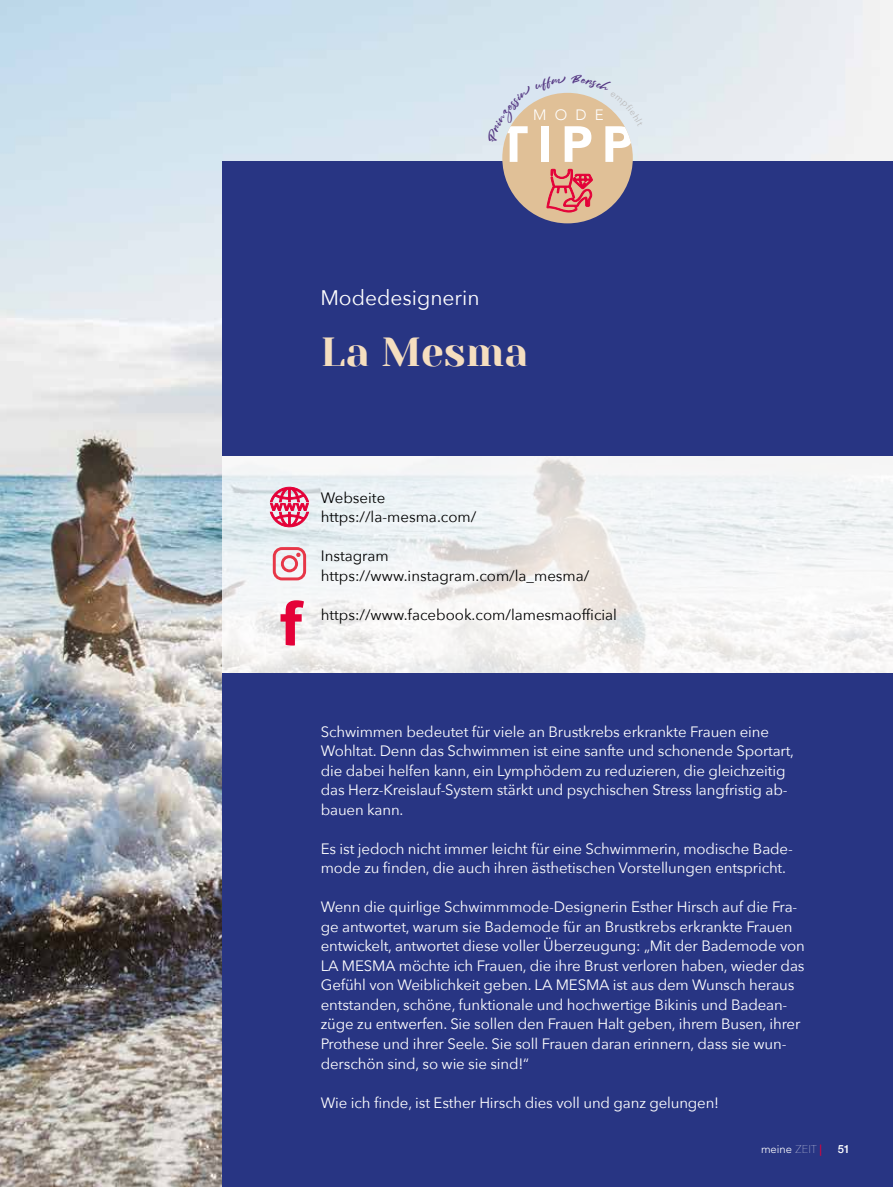
<style>
.page{position:relative;width:893px;height:1187px;background:#fff}
.page>*{position:absolute;margin:0;border:0;box-sizing:border-box;transform-origin:0 0}
.t1{font:900 50.25px "Avenir";color:#fff}
.t2{font:40.5px "Yeseva One";color:#f5debf}
.t3{font:21px "Avenir Next";color:#fff}
.t4{font:15px/19.5px "Avenir Next";letter-spacing:-.01em;color:#fff}
.t5{font:15px/19.5px "Avenir Next";color:#000}
.t6{font:300 15px "Avenir";color:#fff}
.t7{font:300 11.25px "Avenir LT Std";color:#fff}
.t8{font:500 11.25px "Helvetica Neue";color:#fff}
.s1{font-family:"Avenir Next";font-weight:200}
.s2{font-family:"Avenir Next";font-weight:500;color:#e40138}
</style>
<div class="page">
<img style="left:0;top:0;width:893px;height:1186px">
<svg style="left:223px;top:455px;width:670px;height:218px;fill:#f3f5f6"></svg>
<div style="left:223px;top:161px;width:670px;height:294px;background:#283583"></div>
<div style="left:223px;top:673px;width:670px;height:513px;background:#283583"></div>
<svg style="left:273px;top:547px;width:33px;height:33px"></svg>
<svg style="left:269px;top:486px;width:40px;height:42px;background:#e47a97"></svg>
<svg style="left:281px;top:600px;width:23px;height:45px"></svg>
<div style="left:502px;top:93px;width:131px;height:130px;background:#e0c097;border-radius:50%"></div>
<svg style="left:546px;top:168px;width:47px;height:56px"></svg>
<svg style="left:487px;top:74px;width:156px;height:69px"></svg>
<p class="t6" style="left:533px;top:106px;width:72px">MODE</p>
<h1 class="t1" style="left:499px;top:101px;width:136px">TIPP</h1>
<h3 class="t3" style="left:320px;top:280px;width:161px">Modedesignerin</h3>
<h2 class="t2" style="left:321px;top:328px;width:209px">La Mesma</h2>
<p class="t5" style="left:321px;top:487px;width:157px">Webseite https://la-mesma.com/</p>
<p class="t5" style="left:321px;top:545px;width:270px">Instagram https://www.instagram.com/la_mesma/</p>
<p class="t5" style="left:321px;top:604px;width:298px">https://www.facebook.com/lamesmaofficial</p>
<p class="t4" style="left:321px;top:721px;width:475px">Schwimmen bedeutet für viele an Brustkrebs erkrankte Frauen eine Wohltat. Denn das Schwimmen ist eine sanfte und schonende Sportart, die dabei helfen kann, ein Lymphödem zu reduzieren, die gleichzeitig das Herz-Kreislauf-System stärkt und psychischen Stress langfristig ab&shy;bauen kann.</p>
<p class="t4" style="left:321px;top:838px;width:473px">Es ist jedoch nicht immer leicht für eine Schwimmerin, modische Bade&shy;mode zu finden, die auch ihren ästhetischen Vorstellungen entspricht.</p>
<p class="t4" style="left:321px;top:896px;width:486px">Wenn die quirlige Schwimmmode-Designerin Esther Hirsch auf die Fra&shy;ge antwortet, warum sie Bademode für an Brustkrebs erkrankte Frauen entwickelt, antwortet diese voller Überzeugung: „Mit der Bademode von LA MESMA möchte ich Frauen, die ihre Brust verloren haben, wieder das Gefühl von Weiblichkeit geben. LA MESMA ist aus dem Wunsch heraus entstanden, schöne, funktionale und hochwertige Bikinis und Badean&shy;züge zu entwerfen. Sie sollen den Frauen Halt geben, ihrem Busen, ihrer Prothese und ihrer Seele. Sie soll Frauen daran erinnern, dass sie wun&shy;derschön sind, so wie sie sind!“</p>
<p class="t4" style="left:321px;top:1091px;width:400px">Wie ich finde, ist Esther Hirsch dies voll und ganz gelungen!</p>
<p class="t7" style="left:761px;top:1142px;width:63px">meine <span class="s1">ZEIT</span> <span class="s2">|</span></p>
<p class="t8" style="left:838px;top:1139px;width:14px">51</p>
<p class="t7" style="left:760px;top:1142px;width:63px">meine <span class="s1">ZEIT</span> <span class="s2">|</span></p>
</div>
